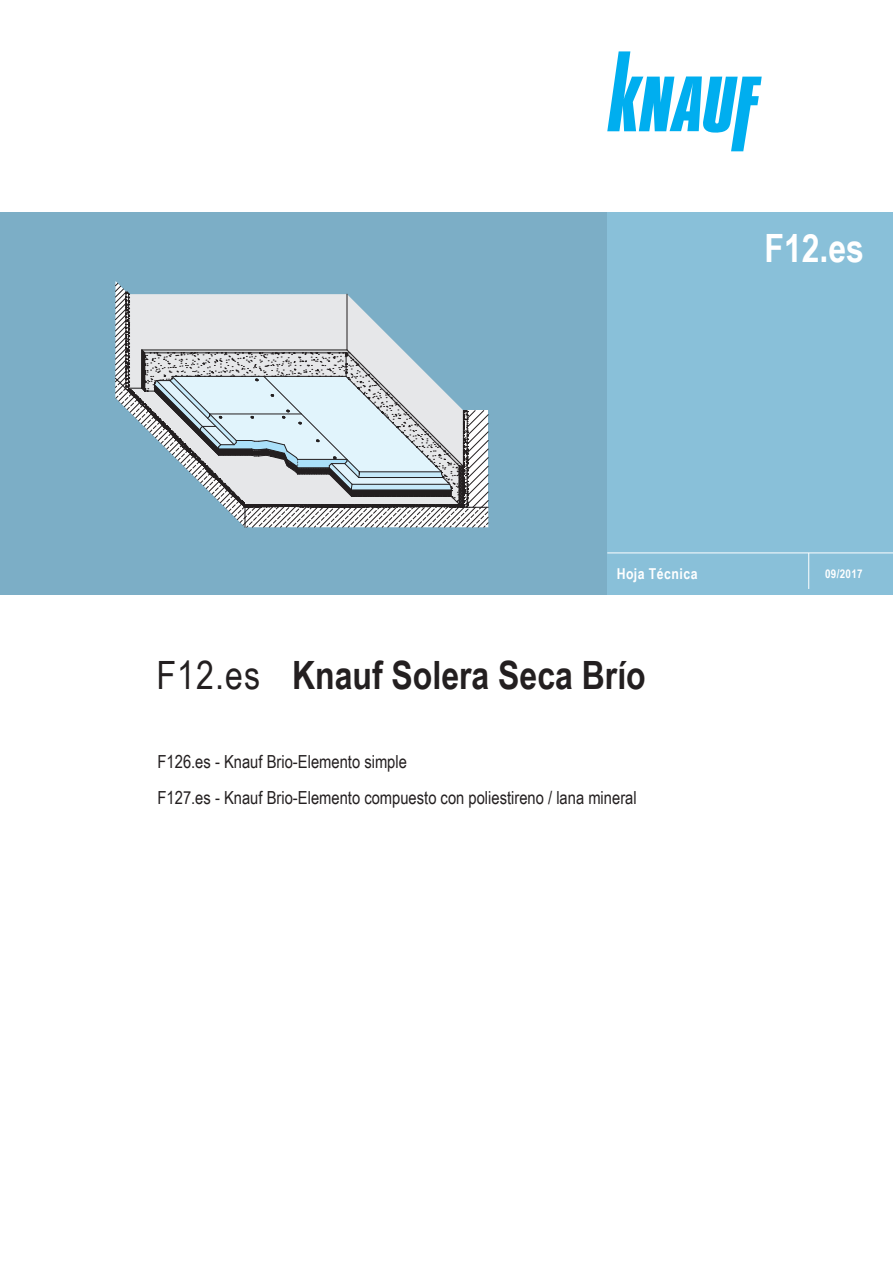
<style>
.page{position:relative;width:893px;height:1263px;background:#fff}
.page>*{position:absolute;margin:0;border:0;box-sizing:border-box;transform-origin:0 0}
.t1{font:700 39px "Arial Narrow";color:#231f20}
.t2{font:700 39px "Arial Narrow";color:#fff}
.t3{font:39px "Arial Narrow";color:#231f20}
.t4{font:18px "Arial Narrow";color:#231f20}
.t5{font:700 15px "Arial Narrow";letter-spacing:.03em;color:#fff}
.t6{font:700 12px "Arial Narrow";letter-spacing:.03em;color:#fff}
</style>
<div class="page">
<div style="left:0;top:213px;width:607px;height:382px;background:#7caec6"></div>
<div style="left:607px;top:213px;width:286px;height:382px;background:#89c0d9"></div>
<svg style="left:607px;top:51px;width:155px;height:100px"></svg>
<hr style="left:607px;top:552px;width:286px;height:1px;background:#fff">
<hr style="left:808px;top:553px;width:1px;height:36px;background:#fff">
<svg style="left:115px;top:281px;width:374px;height:247px"></svg>
<h1 class="t2" style="left:764px;top:219px;width:101px">F12.es</h1>
<h1 class="t3" style="left:157px;top:647px;width:105px">F12.es</h1>
<p class="t5" style="left:617px;top:563px;width:82px">Hoja Técnica</p>
<h1 class="t1" style="left:292px;top:646px;width:355px">Knauf Solera Seca Brío</h1>
<p class="t4" style="left:158px;top:749px;width:251px">F126.es - Knauf Brio-Elemento simple</p>
<p class="t4" style="left:158px;top:785px;width:481px">F127.es - Knauf Brio-Elemento compuesto con poliestireno / lana mineral</p>
<p class="t6" style="left:825px;top:565px;width:39px">09/2017</p>
</div>
